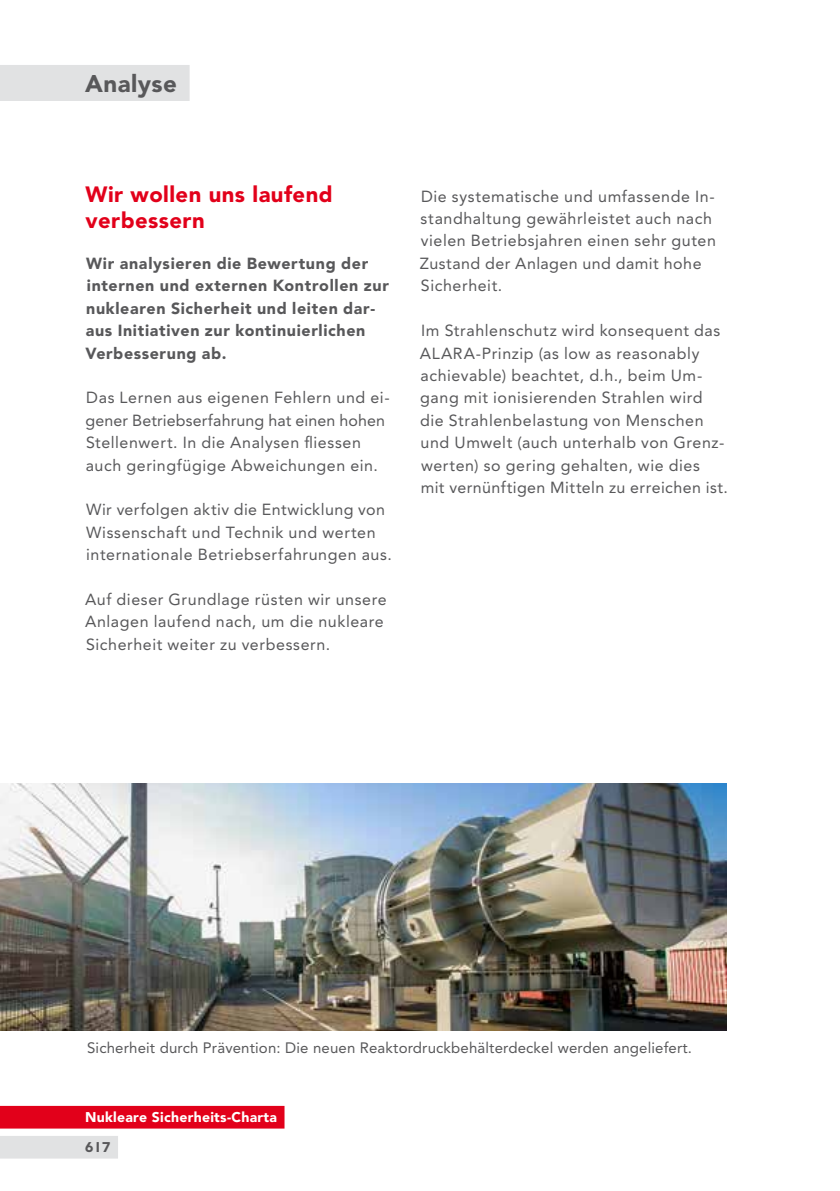
<style>
.page{position:relative;width:840px;height:1191px;background:#fff}
.page>*{position:absolute;margin:0;border:0;box-sizing:border-box;transform-origin:0 0}
.t1{font:900 24px "Avenir";letter-spacing:.02em;color:#58585a}
.t2{font:900 22px/26px "Avenir";letter-spacing:.02em;color:#e2001a}
.t3{font:16px/22.4px "Avenir";letter-spacing:.035em;color:#58585a}
.t4{font:900 16px/22.4px "Avenir";letter-spacing:.04em;color:#58585a}
.t5{font:15px "Avenir";letter-spacing:.01em;color:#58585a}
.t6{font:900 14px "Avenir";letter-spacing:.02em;color:#fff}
.t7{font:900 14px "Avenir";color:#58585a}
</style>
<div class="page">
<img style="left:0;top:783px;width:726px;height:247px">
<div style="left:0;top:1105px;width:284px;height:23px;background:#e2001a"></div>
<div style="left:0;top:1135px;width:118px;height:23px;background:#e1e2e3"></div>
<div style="left:0;top:65px;width:189px;height:36px;background:#e1e2e3"></div>
<h1 class="t1" style="left:85px;top:69px;width:93px">Analyse</h1>
<h2 class="t2" style="left:85px;top:181px;width:248px">Wir wollen uns laufend verbessern</h2>
<p class="t4" style="left:85px;top:252px;width:305px">Wir analysieren die Bewertung der internen und externen Kontrollen zur nuklearen Sicherheit und leiten dar&shy;aus Initiativen zur kontinuierlichen Verbesserung ab.</p>
<p class="t3" style="left:85px;top:386px;width:306px">Das Lernen aus eigenen Fehlern und ei&shy;gener Betriebserfahrung hat einen hohen Stellenwert. In die Analysen fliessen auch geringfügige Abweichungen ein.</p>
<p class="t3" style="left:86px;top:498px;width:307px">Wir verfolgen aktiv die Entwicklung von<br>Wissenschaft und Technik und werten internationale Betriebserfahrungen aus.</p>
<p class="t3" style="left:85px;top:588px;width:303px">Auf dieser Grundlage rüsten wir unsere<br>Anlagen laufend nach, um die nukleare<br>Sicherheit weiter zu verbessern.</p>
<p class="t3" style="left:419px;top:185px;width:297px">Die systematische und umfassende In&shy;standhaltung gewährleistet auch nach vielen Betriebsjahren einen sehr guten<br>Zustand der Anlagen und damit hohe<br>Sicherheit.</p>
<p class="t3" style="left:420px;top:319px;width:309px">Im Strahlenschutz wird konsequent das ALARA-Prinzip (as low as reasonably achievable) beachtet, d.h., beim Um&shy;gang mit ionisierenden Strahlen wird die Strahlenbelastung von Menschen und Umwelt (auch unterhalb von Grenz&shy;werten) so gering gehalten, wie dies<br>mit vernünftigen Mitteln zu erreichen ist.</p>
<p class="t5" style="left:87px;top:1039px;width:606px">Sicherheit durch Prävention: Die neuen Reaktordruckbehälterdeckel werden angeliefert.</p>
<p class="t6" style="left:85px;top:1108px;width:193px">Nukleare Sicherheits-Charta</p>
<p class="t7" style="left:85px;top:1138px;width:27px">6I7</p>
</div>
